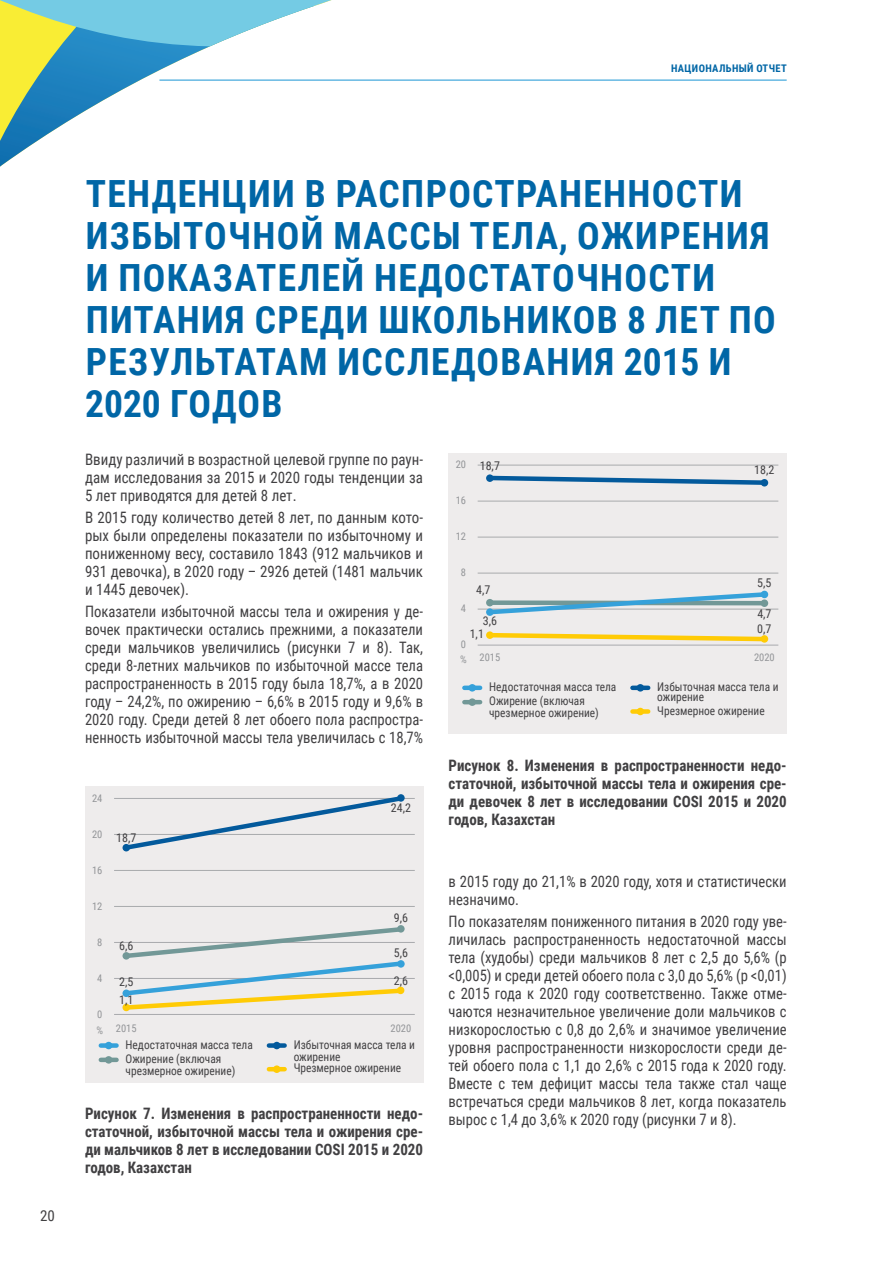
<style>
.page{position:relative;width:893px;height:1263px;background:#fff}
.page>*{position:absolute;margin:0;border:0;box-sizing:border-box;transform-origin:0 0}
.t1{font:700 37.5px/42px "Roboto Condensed";letter-spacing:.035em;color:#0066a6}
.t2{font:15.75px/18px "Roboto Condensed";color:#414042;text-align:justify;scale:.93 1}
.t3{font:15.75px/18px "Roboto Condensed";color:#414042;text-align:justify;scale:.95 1}
.t4{font:700 15.75px/18px "Roboto Condensed";color:#414042;text-align:justify;scale:.95 1}
.t5{font:15px "Roboto Condensed";color:#414042}
.t6{font:12px/14.4px "Roboto Condensed";color:#424143;scale:.95 1}
.t7{font:12px/15.1px "Roboto Condensed";color:#414042}
.t8{font:10.5px "Roboto Condensed";color:#939598}
.t9{font:700 10.5px "Roboto Condensed";letter-spacing:.035em;color:#0066a6}
.s1{font-size:10.5px;color:#939598}
</style>
<div class="page">
<svg style="left:0;top:46px;width:315px;height:121px"></svg>
<svg style="left:0;top:0;width:332px;height:46px"></svg>
<hr style="left:159px;top:80px;width:628px;height:1px;background:#33a1d9">
<div style="left:449px;top:453px;width:338px;height:280px;background:#eeecec"></div>
<hr style="left:478px;top:645px;width:300px;height:1px;background:#a8aaad">
<hr style="left:478px;top:609px;width:300px;height:1px;background:#a8aaad">
<hr style="left:478px;top:573px;width:300px;height:1px;background:#a8aaad">
<hr style="left:478px;top:537px;width:300px;height:1px;background:#a8aaad">
<hr style="left:478px;top:501px;width:300px;height:1px;background:#a8aaad">
<hr style="left:478px;top:465px;width:300px;height:1px;background:#a8aaad">
<svg style="left:486px;top:633px;width:283px;height:10px"></svg>
<svg style="left:485px;top:590px;width:284px;height:26px"></svg>
<svg style="left:486px;top:475px;width:283px;height:12px"></svg>
<div style="left:486px;top:608px;width:8px;height:8px;background:#35a1da;border-radius:50%"></div>
<div style="left:486px;top:474px;width:8px;height:8px;background:#035a9c;border-radius:50%"></div>
<div style="left:486px;top:599px;width:8px;height:7px;background:#729897;border-radius:50%"></div>
<div style="left:486px;top:631px;width:8px;height:8px;background:#ffcb05;border-radius:50%"></div>
<div style="left:761px;top:635px;width:7px;height:8px;background:#ffcb05;border-radius:50%"></div>
<div style="left:761px;top:599px;width:7px;height:8px;background:#729897;border-radius:50%"></div>
<div style="left:761px;top:479px;width:7px;height:7px;background:#035a9c;border-radius:50%"></div>
<div style="left:761px;top:591px;width:7px;height:7px;background:#35a1da;border-radius:50%"></div>
<div style="left:632px;top:685px;width:16px;height:5px;background:#035a9c"></div>
<div style="left:637px;top:684px;width:7px;height:7px;background:#035a9c;border-radius:50%"></div>
<hr style="left:464px;top:700px;width:16px;height:4px;background:#729897">
<div style="left:468px;top:698px;width:8px;height:8px;background:#729897;border-radius:50%"></div>
<div style="left:632px;top:709px;width:16px;height:5px;background:#ffcb05"></div>
<div style="left:637px;top:708px;width:7px;height:7px;background:#ffcb05;border-radius:50%"></div>
<div style="left:464px;top:685px;width:16px;height:5px;background:#35a1da"></div>
<div style="left:468px;top:684px;width:8px;height:7px;background:#35a1da;border-radius:50%"></div>
<div style="left:85px;top:786px;width:338px;height:296px;background:#eeecec"></div>
<hr style="left:114px;top:1014px;width:301px;height:1px;background:#a8aaad">
<hr style="left:114px;top:978px;width:301px;height:1px;background:#a8aaad">
<hr style="left:114px;top:942px;width:301px;height:1px;background:#a8aaad">
<hr style="left:114px;top:906px;width:301px;height:1px;background:#a8aaad">
<hr style="left:114px;top:870px;width:301px;height:1px;background:#a8aaad">
<hr style="left:114px;top:834px;width:301px;height:1px;background:#a8aaad">
<hr style="left:114px;top:798px;width:301px;height:1px;background:#a8aaad">
<svg style="left:122px;top:925px;width:283px;height:87px"></svg>
<svg style="left:122px;top:794px;width:277px;height:58px"></svg>
<div style="left:123px;top:952px;width:7px;height:7px;background:#729897;border-radius:50%"></div>
<div style="left:123px;top:844px;width:7px;height:7px;background:#035a9c;border-radius:50%"></div>
<div style="left:123px;top:989px;width:7px;height:8px;background:#35a1da;border-radius:50%"></div>
<div style="left:123px;top:1004px;width:7px;height:7px;background:#ffcb05;border-radius:50%"></div>
<div style="left:397px;top:987px;width:7px;height:7px;background:#ffcb05;border-radius:50%"></div>
<div style="left:397px;top:960px;width:8px;height:8px;background:#35a1da;border-radius:50%"></div>
<div style="left:397px;top:794px;width:8px;height:8px;background:#035a9c;border-radius:50%"></div>
<div style="left:397px;top:925px;width:8px;height:7px;background:#729897;border-radius:50%"></div>
<div style="left:269px;top:1043px;width:16px;height:5px;background:#035a9c"></div>
<div style="left:273px;top:1042px;width:8px;height:7px;background:#035a9c;border-radius:50%"></div>
<div style="left:101px;top:1057px;width:16px;height:5px;background:#729897"></div>
<div style="left:105px;top:1056px;width:7px;height:7px;background:#729897;border-radius:50%"></div>
<hr style="left:269px;top:1067px;width:16px;height:4px;background:#ffcb05">
<div style="left:273px;top:1065px;width:8px;height:8px;background:#ffcb05;border-radius:50%"></div>
<div style="left:101px;top:1043px;width:16px;height:5px;background:#35a1da"></div>
<div style="left:105px;top:1042px;width:7px;height:7px;background:#35a1da;border-radius:50%"></div>
<p class="t9" style="left:671px;top:61px;width:117px">НАЦИОНАЛЬНЫЙ ОТЧЕТ</p>
<p class="t5" style="left:40px;top:1205px;width:16px">20</p>
<p class="t1" style="left:85px;top:171px;width:692px">ТЕНДЕНЦИИ В РАСПРОСТРАНЕННОСТИ<br>ИЗБЫТОЧНОЙ МАССЫ ТЕЛА, ОЖИРЕНИЯ<br>И ПОКАЗАТЕЛЕЙ НЕДОСТАТОЧНОСТИ<br>ПИТАНИЯ СРЕДИ ШКОЛЬНИКОВ 8 ЛЕТ ПО<br>РЕЗУЛЬТАТАМ ИССЛЕДОВАНИЯ 2015 И<br>2020 ГОДОВ</p>
<p class="t3" style="left:85px;top:449px;width:357px">Ввиду различий в возрастной целевой группе по раун&shy;дам исследования за 2015 и 2020 годы тенденции за 5 лет приводятся для детей 8 лет.</p>
<p class="t3" style="left:85px;top:508px;width:357px">В 2015 году количество детей 8 лет, по данным кото&shy;рых были определены показатели по избыточному и пониженному весу, составило 1843 (912 мальчиков и 931 девочка), в 2020 году – 2926 детей (1481 мальчик и 1445 девочек).</p>
<p class="t2" style="left:85px;top:602px;width:365px">Показатели избыточной массы тела и ожирения у де&shy;вочек практически остались прежними, а показатели среди мальчиков увеличились (рисунки 7 и 8). Так, среди 8-летних мальчиков по избыточной массе тела распространенность в 2015 году была 18,7%, а в 2020 году – 24,2%, по ожирению – 6,6% в 2015 году и 9,6% в 2020 году. Среди детей 8 лет обоего пола распростра&shy;ненность избыточной массы тела увеличилась с 18,7%</p>
<p class="t4" style="left:449px;top:755px;width:357px">Рисунок 8. Изменения в распространенности недо&shy;статочной, избыточной массы тела и ожирения сре&shy;ди девочек 8 лет в исследовании COSI 2015 и 2020 годов, Казахстан</p>
<p class="t7" style="left:456px;top:457px;width:46px"><span class="s1">20</span> 18,7</p>
<p class="t7" style="left:754px;top:462px;width:22px">18,2</p>
<p class="t8" style="left:456px;top:493px;width:12px">16</p>
<p class="t8" style="left:456px;top:529px;width:12px">12</p>
<p class="t8" style="left:461px;top:565px;width:7px">8</p>
<p class="t7" style="left:757px;top:574px;width:16px">5,5</p>
<p class="t7" style="left:476px;top:582px;width:16px">4,7</p>
<p class="t8" style="left:461px;top:601px;width:7px">4</p>
<p class="t7" style="left:757px;top:606px;width:16px">4,7<br>0,7</p>
<p class="t7" style="left:483px;top:613px;width:16px">3,6</p>
<p class="t7" style="left:470px;top:626px;width:16px">1,1</p>
<p class="t8" style="left:461px;top:637px;width:7px">0</p>
<p class="t8" style="left:479px;top:650px;width:22px">2015</p>
<p class="t8" style="left:754px;top:650px;width:22px">2020</p>
<p class="t6" style="left:489px;top:679px;width:135px">Недостаточная масса тела<br>Ожирение (включая</p>
<p class="t6" style="left:489px;top:705px;width:117px">чрезмерное ожирение)</p>
<p class="t8" style="left:460px;top:652px;width:8px">%</p>
<p class="t6" style="left:657px;top:681px;width:129px;line-height:10.5px">Избыточная масса тела и ожирение</p>
<p class="t6" style="left:657px;top:703px;width:115px">Чрезмерное ожирение</p>
<p class="t8" style="left:92px;top:790px;width:12px">24</p>
<p class="t7" style="left:391px;top:799px;width:22px">24,2</p>
<p class="t8" style="left:92px;top:826px;width:12px">20</p>
<p class="t8" style="left:92px;top:862px;width:12px">16</p>
<p class="t8" style="left:92px;top:898px;width:12px">12</p>
<p class="t8" style="left:97px;top:934px;width:7px">8</p>
<p class="t8" style="left:97px;top:970px;width:7px">4</p>
<p class="t8" style="left:97px;top:1006px;width:7px">0</p>
<p class="t8" style="left:97px;top:1023px;width:8px">%</p>
<p class="t7" style="left:116px;top:830px;width:22px">18,7</p>
<p class="t7" style="left:119px;top:937px;width:16px">6,6</p>
<p class="t7" style="left:119px;top:973px;width:16px;line-height:17.5px">2,5<br>1,1</p>
<p class="t7" style="left:394px;top:910px;width:16px">9,6</p>
<p class="t7" style="left:394px;top:945px;width:16px">5,6</p>
<p class="t7" style="left:394px;top:972px;width:16px">2,6</p>
<p class="t8" style="left:116px;top:1021px;width:22px">2015</p>
<p class="t8" style="left:390px;top:1021px;width:22px">2020</p>
<p class="t6" style="left:126px;top:1037px;width:135px">Недостаточная масса тела<br>Ожирение (включая</p>
<p class="t6" style="left:126px;top:1063px;width:117px">чрезмерное ожирение)</p>
<p class="t6" style="left:294px;top:1038px;width:129px;line-height:11.9px">Избыточная масса тела и ожирение<br>Чрезмерное ожирение</p>
<p class="t4" style="left:85px;top:1103px;width:357px">Рисунок 7. Изменения в распространенности недо&shy;статочной, избыточной массы тела и ожирения сре&shy;ди мальчиков 8 лет в исследовании COSI 2015 и 2020 годов, Казахстан</p>
<p class="t2" style="left:449px;top:871px;width:365px">в 2015 году до 21,1% в 2020 году, хотя и статистически незначимо.</p>
<p class="t2" style="left:449px;top:912px;width:365px">По показателям пониженного питания в 2020 году уве&shy;личилась распространенность недостаточной массы тела (худобы) среди мальчиков 8 лет с 2,5 до 5,6% (р &lt;0,005) и среди детей обоего пола с 3,0 до 5,6% (р &lt;0,01) с 2015 года к 2020 году соответственно. Также отме&shy;чаются незначительное увеличение доли мальчиков с низкорослостью с 0,8 до 2,6% и значимое увеличение уровня распространенности низкорослости среди де&shy;тей обоего пола с 1,1 до 2,6% с 2015 года к 2020 году.<br>Вместе с тем дефицит массы тела также стал чаще встречаться среди мальчиков 8 лет, когда показатель вырос с 1,4 до 3,6% к 2020 году (рисунки 7 и 8).</p>
</div>
